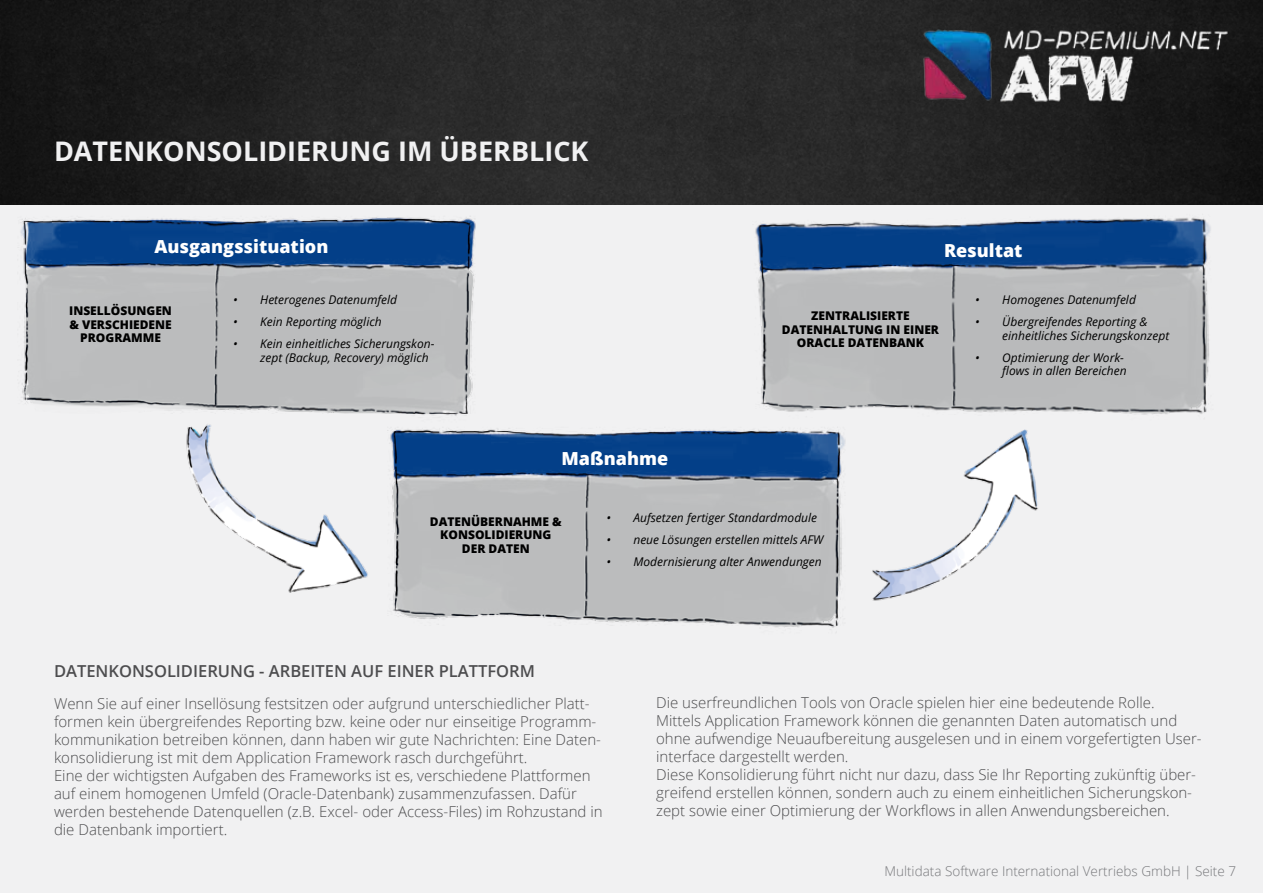
<style>
.page{position:relative;width:1263px;height:893px;background:#f1f1f2}
.page>*{position:absolute;margin:0;border:0;box-sizing:border-box;transform-origin:0 0}
.t1{font:700 27px "Open Sans";color:#f1f1f2}
.t2{font:800 18px "Open Sans";color:#fff}
.t3{font:600 16.5px "Open Sans";color:#4d4d4f}
.t4{font:300 15px/18px "Open Sans";color:#4d4d4f}
.t5{font:300 15px "Open Sans";color:#77787b}
.t6{font:300 13.5px "Open Sans";color:#77787b}
.t7{font:italic 12px/13.5px "Open Sans";color:#000}
.t8{font:800 12px/13.5px "Open Sans";color:#000;text-align:center}
</style>
<div class="page">
<img style="left:0;top:0;width:1263px;height:205px">
<img style="left:918px;top:26px;width:315px;height:80px">
<img style="left:20px;top:216px;width:456px;height:200px">
<img style="left:387px;top:428px;width:428px;height:199px">
<img style="left:736px;top:217px;width:475px;height:218px">
<img style="left:140px;top:402px;width:233px;height:191px">
<img style="left:815px;top:415px;width:234px;height:213px">
<h1 class="t1" style="left:54px;top:132px;width:536px">DATENKONSOLIDIERUNG IM ÜBERBLICK</h1>
<p class="t2" style="left:154px;top:232px;width:176px">AUSGANGSSITUATION</p>
<p class="t8" style="left:69px;top:304px;width:104px">INSELLÖSUNGEN &amp; VERSCHIEDENE<br>PROGRAMME</p>
<p class="t7" style="left:233px;top:293px;width:165px">• Heterogenes Datenumfeld</p>
<p class="t7" style="left:233px;top:315px;width:150px">• Kein Reporting möglich</p>
<p class="t7" style="left:260px;top:337px;width:176px;text-indent:-27px">• Kein einheitliches Sicherungskon&shy;zept (Backup, Recovery) möglich</p>
<p class="t2" style="left:561px;top:445px;width:108px">MAßNAHME</p>
<p class="t2" style="left:944px;top:237px;width:80px">RESULTAT</p>
<p class="t8" style="left:782px;top:308px;width:159px">ZENTRALISIERTE<br>DATENHALTUNG IN EINER<br>ORACLE DATENBANK</p>
<p class="t7" style="left:975px;top:293px;width:162px">• Homogenes Datenumfeld</p>
<p class="t7" style="left:1002px;top:315px;width:168px;text-indent:-27px">• Übergreifendes Reporting &amp; einheitliches Sicherungskonzept</p>
<p class="t7" style="left:975px;top:350px;width:153px;text-align:right">• Optimierung der Work&shy;flows in allen Bereichen</p>
<p class="t8" style="left:430px;top:514px;width:133px">DATENÜBERNAHME &amp;<br>KONSOLIDIERUNG<br>DER DATEN</p>
<p class="t7" style="left:606px;top:510px;width:212px">• Aufsetzen fertiger Standardmodule</p>
<p class="t7" style="left:606px;top:532px;width:218px">• neue Lösungen erstellen mittels AFW</p>
<p class="t7" style="left:606px;top:554px;width:217px">• Modernisierung alter Anwendungen</p>
<p class="t3" style="left:54px;top:659px;width:479px">DATEN KONSOLI DI ERUNG - ARBEITEN AUF EIN ER PLATTFORM</p>
<p class="t4" style="left:54px;top:694px;width:550px">Wenn Sie auf einer Insellösung festsitzen oder aufgrund unterschiedlicher Platt&shy;formen kein übergreifendes Reporting bzw. keine oder nur einseitige Programm&shy;kommunikation betreiben können, dann haben wir gute Nachrichten: Eine Daten&shy;konsolidierung ist mit dem Application Framework rasch durchgeführt.<br>Eine der wichtigsten Aufgaben des Frameworks ist es, verschiedene Plattformen auf einem homogenen Umfeld (Oracle-Datenbank) zusammenzufassen. Dafür werden bestehende Datenquellen (z.B. Excel- oder Access-Files) im Rohzustand in die Datenbank importiert.</p>
<p class="t4" style="left:656px;top:694px;width:547px">Die userfreundlichen Tools von Oracle spielen hier eine bedeutende Rolle.<br>Mittels Application Framework können die genannten Daten automatisch und ohne aufwendige Neuaufbereitung ausgelesen und in einem vorgefertigten User&shy;interface dargestellt werden.<br>Diese Konsolidierung führt nicht nur dazu, dass Sie Ihr Reporting zukünftig über&shy;greifend erstellen können, sondern auch zu einem einheitlichen Sicherungskon&shy;zept sowie einer Optimierung der Workflows in allen Anwendungsbereichen.</p>
<p class="t6" style="left:884px;top:862px;width:353px">Multidata Software International Vertriebs GmbH | Seite 7</p>
<p class="t5" style="left:903px;top:862px;width:327px">Multidata Software International GmbH | Seite 7</p>
</div>
